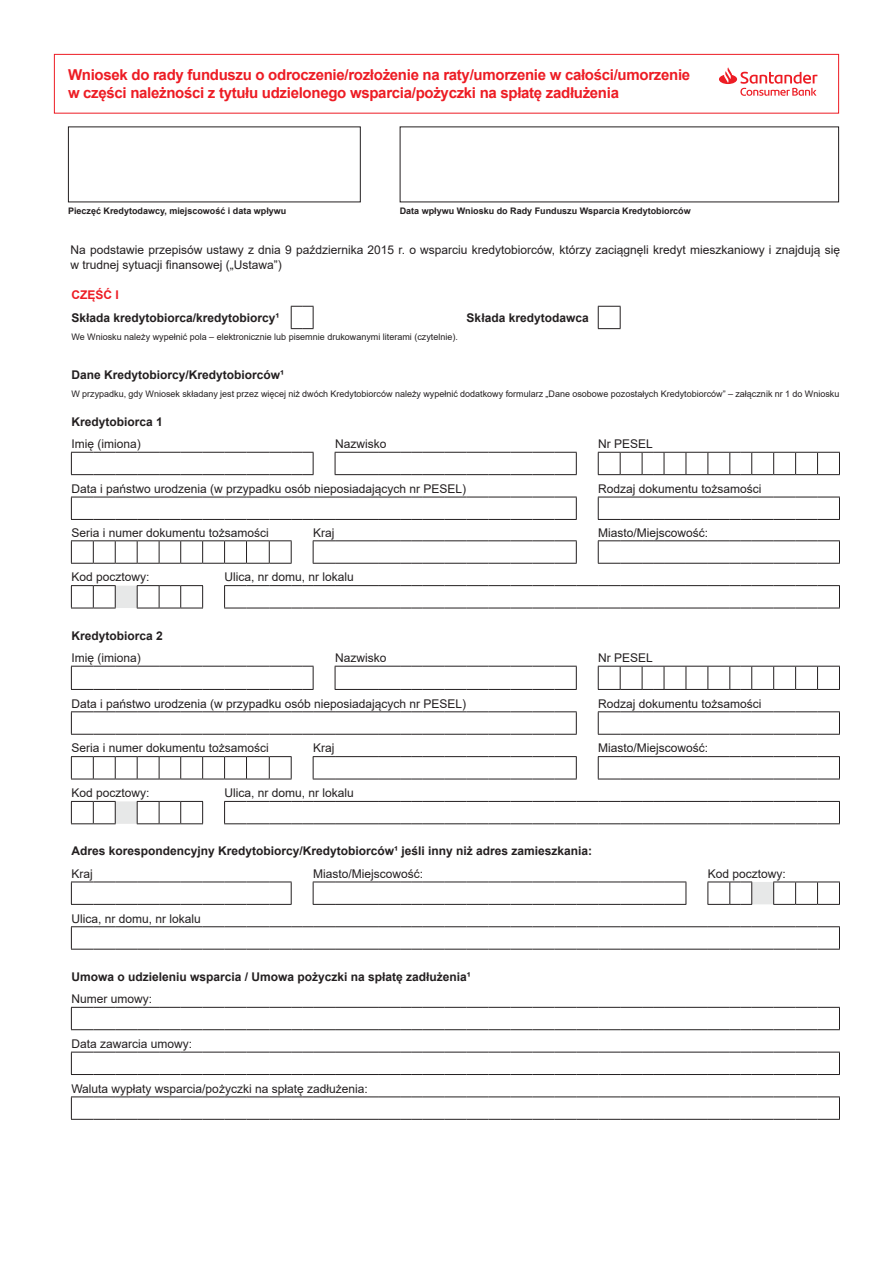
<style>
.page{position:relative;width:893px;height:1263px;background:#fff}
.page>*{position:absolute;margin:0;border:0;box-sizing:border-box;transform-origin:0 0}
.t1{font:700 15px/18px "Arial";letter-spacing:-.02em;color:#ed1c24}
.t2{font:12px/14.4px "Arial";color:#231f20}
.t3{font:700 12px "Arial";color:#231f20}
.t4{font:700 12px "Arial";color:#ed1c24}
.t5{font:9px "Arial";color:#231f20}
.t6{font:700 9px "Arial";color:#231f20}
</style>
<div class="page">
<div style="left:54px;top:54px;width:785px;height:60px;border:1px solid #ed1c24"></div>
<svg style="left:115px;top:586px;width:659px;height:318px"></svg>
<svg style="left:598px;top:452px;width:242px;height:23px"></svg>
<svg style="left:598px;top:666px;width:242px;height:24px"></svg>
<svg style="left:291px;top:306px;width:23px;height:23px"></svg>
<svg style="left:598px;top:306px;width:23px;height:23px"></svg>
<svg style="left:71px;top:452px;width:243px;height:23px"></svg>
<svg style="left:71px;top:666px;width:243px;height:24px"></svg>
<svg style="left:335px;top:452px;width:242px;height:23px"></svg>
<svg style="left:335px;top:666px;width:242px;height:24px"></svg>
<svg style="left:71px;top:540px;width:221px;height:24px"></svg>
<svg style="left:71px;top:756px;width:221px;height:24px"></svg>
<svg style="left:598px;top:497px;width:242px;height:23px"></svg>
<svg style="left:598px;top:711px;width:242px;height:24px"></svg>
<svg style="left:71px;top:585px;width:45px;height:24px"></svg>
<svg style="left:137px;top:585px;width:66px;height:24px"></svg>
<svg style="left:71px;top:801px;width:45px;height:23px"></svg>
<svg style="left:137px;top:801px;width:66px;height:23px"></svg>
<svg style="left:71px;top:497px;width:506px;height:23px"></svg>
<svg style="left:71px;top:711px;width:506px;height:24px"></svg>
<svg style="left:598px;top:540px;width:242px;height:24px"></svg>
<svg style="left:598px;top:756px;width:242px;height:24px"></svg>
<svg style="left:313px;top:540px;width:264px;height:24px"></svg>
<svg style="left:313px;top:756px;width:264px;height:24px"></svg>
<svg style="left:224px;top:585px;width:616px;height:24px"></svg>
<svg style="left:224px;top:801px;width:616px;height:23px"></svg>
<svg style="left:313px;top:881px;width:374px;height:24px"></svg>
<svg style="left:707px;top:881px;width:45px;height:24px"></svg>
<svg style="left:773px;top:881px;width:67px;height:24px"></svg>
<svg style="left:71px;top:881px;width:221px;height:24px"></svg>
<svg style="left:71px;top:926px;width:769px;height:24px"></svg>
<svg style="left:71px;top:1007px;width:769px;height:23px"></svg>
<svg style="left:71px;top:1052px;width:769px;height:23px"></svg>
<svg style="left:71px;top:1096px;width:769px;height:24px"></svg>
<svg style="left:719px;top:67px;width:98px;height:29px"></svg>
<p class="t1" style="left:68px;top:66px;width:624px">Wniosek do rady funduszu o odroczenie/rozłożenie na raty/umorzenie w całości/umorzenie w części należności z tytułu udzielonego wsparcia/pożyczki na spłatę zadłużenia</p>
<p class="t6" style="left:68px;top:204px;width:220px">Pieczęć Kredytodawcy, miejscowość i data wpływu</p>
<p class="t6" style="left:400px;top:204px;width:293px">Data wpływu Wniosku do Rady Funduszu Wsparcia Kredytobiorców</p>
<p class="t2" style="left:71px;top:243px;width:771px">Na podstawie przepisów ustawy z dnia 9 października 2015 r. o wsparciu kredytobiorców, którzy zaciągnęli kredyt mieszkaniowy i znajdują się w trudnej sytuacji finansowej („Ustawa”)</p>
<p class="t4" style="left:71px;top:287px;width:49px">CZĘŚĆ I</p>
<p class="t3" style="left:71px;top:309px;width:210px">Składa kredytobiorca/kredytobiorcy¹</p>
<p class="t3" style="left:467px;top:309px;width:124px">Składa kredytodawca</p>
<p class="t5" style="left:71px;top:331px;width:388px">We Wniosku należy wypełnić pola – elektronicznie lub pisemnie drukowanymi literami (czytelnie).</p>
<p class="t3" style="left:71px;top:367px;width:214px">Dane Kredytobiorcy/Kredytobiorców¹</p>
<p class="t5" style="left:71px;top:388px;width:770px">W przypadku, gdy Wniosek składany jest przez więcej niż dwóch Kredytobiorców należy wypełnić dodatkowy formularz „Dane osobowe pozostałych Kredytobiorców” – załącznik nr 1 do Wniosku</p>
<p class="t3" style="left:71px;top:413px;width:93px">Kredytobiorca 1</p>
<p class="t2" style="left:71px;top:436px;width:71px">Imię (imiona)</p>
<p class="t2" style="left:335px;top:436px;width:53px">Nazwisko</p>
<p class="t2" style="left:598px;top:436px;width:56px">Nr PESEL</p>
<p class="t2" style="left:71px;top:481px;width:396px">Data i państwo urodzenia (w przypadku osób nieposiadających nr PESEL)</p>
<p class="t2" style="left:598px;top:481px;width:165px">Rodzaj dokumentu tożsamości</p>
<p class="t2" style="left:71px;top:525px;width:199px">Seria i numer dokumentu tożsamości</p>
<p class="t2" style="left:313px;top:525px;width:23px">Kraj</p>
<p class="t2" style="left:598px;top:525px;width:112px">Miasto/Miejscowość:</p>
<p class="t2" style="left:71px;top:570px;width:80px">Kod pocztowy:</p>
<p class="t2" style="left:225px;top:570px;width:131px">Ulica, nr domu, nr lokalu</p>
<p class="t3" style="left:71px;top:627px;width:93px">Kredytobiorca 2</p>
<p class="t2" style="left:71px;top:650px;width:71px">Imię (imiona)</p>
<p class="t2" style="left:335px;top:650px;width:53px">Nazwisko</p>
<p class="t2" style="left:598px;top:650px;width:56px">Nr PESEL</p>
<p class="t2" style="left:71px;top:696px;width:396px">Data i państwo urodzenia (w przypadku osób nieposiadających nr PESEL)</p>
<p class="t2" style="left:598px;top:696px;width:165px">Rodzaj dokumentu tożsamości</p>
<p class="t2" style="left:71px;top:741px;width:199px">Seria i numer dokumentu tożsamości</p>
<p class="t2" style="left:313px;top:741px;width:23px">Kraj</p>
<p class="t2" style="left:598px;top:741px;width:112px">Miasto/Miejscowość:</p>
<p class="t2" style="left:71px;top:786px;width:80px">Kod pocztowy:</p>
<p class="t2" style="left:225px;top:786px;width:131px">Ulica, nr domu, nr lokalu</p>
<p class="t3" style="left:71px;top:843px;width:522px">Adres korespondencyjny Kredytobiorcy/Kredytobiorców¹ jeśli inny niż adres zamieszkania:</p>
<p class="t2" style="left:71px;top:866px;width:23px">Kraj</p>
<p class="t2" style="left:313px;top:866px;width:112px">Miasto/Miejscowość:</p>
<p class="t2" style="left:708px;top:866px;width:80px">Kod pocztowy:</p>
<p class="t2" style="left:71px;top:911px;width:131px">Ulica, nr domu, nr lokalu</p>
<p class="t3" style="left:71px;top:968px;width:401px">Umowa o udzieleniu wsparcia / Umowa pożyczki na spłatę zadłużenia¹</p>
<p class="t2" style="left:71px;top:991px;width:82px">Numer umowy:</p>
<p class="t2" style="left:71px;top:1036px;width:122px">Data zawarcia umowy:</p>
<p class="t2" style="left:71px;top:1081px;width:298px">Waluta wypłaty wsparcia/pożyczki na spłatę zadłużenia:</p>
</div>
